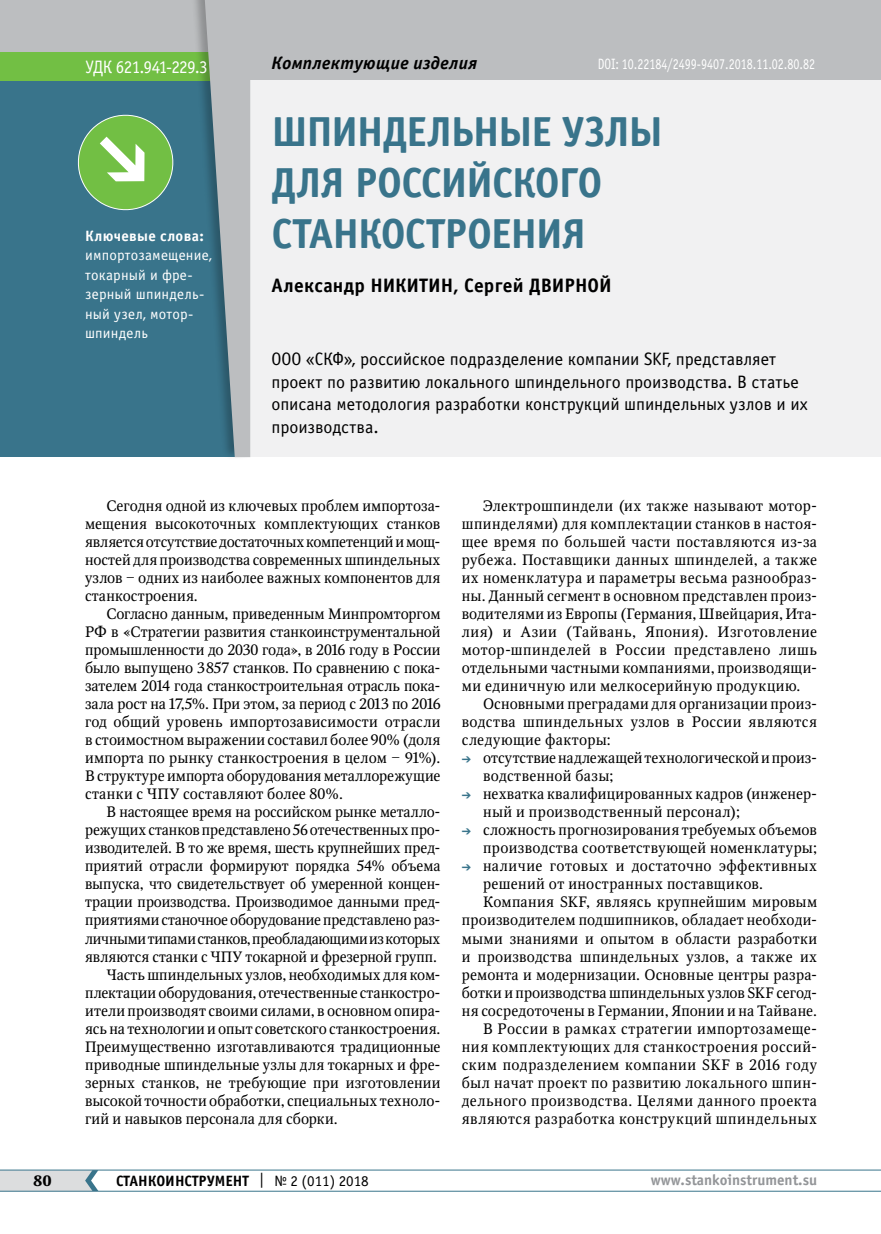
<style>
.page{position:relative;width:881px;height:1234px;background:#fff}
.page>*{position:absolute;margin:0;border:0;box-sizing:border-box;transform-origin:0 0}
.t1{font:700 42px/51px "Officina Sans C";letter-spacing:-.02em;color:#39748b}
.t2{font:700 19.5px "Officina Sans C";letter-spacing:.015em;color:#000}
.t3{font:18px/22.5px "Officina Sans C";letter-spacing:-.005em;color:#000}
.t4{font:italic 700 18px "Officina Sans C";letter-spacing:.015em;color:#000}
.t5{font:18px "Officina Sans C";letter-spacing:-.04em;color:#fff;scale:.95 1}
.t6{font:15px/18px "Octava";letter-spacing:.01em;color:#000}
.t7{font:15px "Octava";letter-spacing:.035em;color:#000}
.t8{font:15px "Octava";letter-spacing:.04em;color:#000}
.t9{font:15px/19.5px "Officina Sans C";letter-spacing:.01em;color:#fff}
.t10{font:15px "Octava";letter-spacing:-.01em;color:#000}
.t11{font:15px "Octava";letter-spacing:-.02em;color:#000}
.t12{font:15px "Officina Sans C";letter-spacing:.01em;color:#fff;scale:.8 1}
.t13{font:15px "Octava";letter-spacing:.03em;color:#000}
.t14{font:700 15px "Officina Sans C";color:#000}
.t15{font:700 15px "Officina Sans C";color:#939598}
.t16{font:700 15px "Officina Sans C";letter-spacing:.02em;color:#fff}
.t17{font:700 15px "Octava";color:#000}
.s1{color:#39748b}
.s2{font-weight:400}
</style>
<div class="page">
<hr style="left:0;top:1190px;width:880px;height:1px;background:#39748b">
<hr style="left:0;top:1169px;width:880px;height:1px;background:#39748b">
<svg style="left:0;top:1169px;width:98px;height:21px;background:#cdd4d7"></svg>
<div style="left:0;top:0;width:880px;height:81px;background:#bcbec0"></div>
<div style="left:214px;top:81px;width:666px;height:376px;background:#f1f1f2"></div>
<div style="left:0;top:74px;width:236px;height:383px;background:#39748b"></div>
<svg style="left:77px;top:114px;width:97px;height:97px"></svg>
<div style="left:0;top:52px;width:222px;height:29px;background:#72bf44"></div>
<div style="left:190px;top:0;width:61px;height:460px;background:#000;opacity:.25"></div>
<svg style="left:205px;top:0;width:45px;height:457px"></svg>
<p class="t5" style="left:85px;top:57px;width:130px">УДК 621.941-229.3</p>
<p class="t4" style="left:271px;top:53px;width:207px">Комплектующие изделия</p>
<p class="t12" style="left:597px;top:56px;width:273px">DOI: 10.22184/2499-9407.2018.11.02.80.82</p>
<p class="t16" style="left:85px;top:227px;width:120px">Ключевые слова:</p>
<p class="t9" style="left:85px;top:246px;width:128px">импортозамещение, токарный и фре&shy;зерный шпиндель&shy;ный узел, мотор&shy;шпиндель</p>
<h1 class="t1" style="left:271px;top:107px;width:393px">Шпиндельные узлы для российского станкостроения</h1>
<h2 class="t2" style="left:271px;top:274px;width:112px">Александр НИКИТИН</h2>
<h2 class="t2" style="left:453px;top:274px;width:111px">, Сергей ДВИРНОЙ</h2>
<p class="t3" style="left:271px;top:348px;width:537px">ООО «СКФ», российское подразделение компании SKF, представляет проект по развитию локального шпиндельного производства. В статье описана методология разработки конструкций шпиндельных узлов и их производства.</p>
<p class="t6" style="left:85px;top:497px;width:357px;text-align:justify;text-indent:21px">Сегодня одной из ключевых проблем импортоза&shy;мещения высокоточных комплектующих станков является отсутствие достаточных компетенций и мощ&shy;ностей для производства современных шпиндельных узлов ‒ одних из наиболее важных компонентов для станкостроения.</p>
<p class="t6" style="left:85px;top:605px;width:357px;text-align:justify;text-indent:21px">Согласно данным, приведенным Минпромторгом РФ в «Стратегии развития станкоинструментальной промышленности до 2030 года», в 2016 году в России было выпущено 3857 станков. По сравнению с пока&shy;зателем 2014 года станкостроительная отрасль пока&shy;зала рост на 17,5%. При этом, за период с 2013 по 2016 год общий уровень импортозависимости отрасли в стоимостном выражении составил более 90% (доля импорта по рынку станкостроения в целом ‒ 91%).<br>В структуре импорта оборудования металлорежущие станки с ЧПУ составляют более 80%.</p>
<p class="t6" style="left:106px;top:803px;width:335px">В настоящее время на российском рынке металло-</p>
<p class="t6" style="left:85px;top:821px;width:357px">режущих станков представлено 56 отечественных про-</p>
<p class="t6" style="left:85px;top:839px;width:357px">изводителей. В то же время, шесть крупнейших пред-</p>
<p class="t6" style="left:85px;top:857px;width:357px">приятий отрасли формируют порядка 54% объема</p>
<p class="t6" style="left:85px;top:875px;width:357px">выпуска, что свидетельствует об умеренной концен-</p>
<p class="t6" style="left:85px;top:893px;width:357px">трации производства. Производимое данными пред-</p>
<p class="t10" style="left:85px;top:910px;width:357px">приятиями станочное оборудование представлено раз-</p>
<p class="t11" style="left:85px;top:928px;width:357px">личными типами станков, преобладающими из которых</p>
<p class="t6" style="left:85px;top:947px;width:353px">являются станки с ЧПУ токарной и фрезерной групп.</p>
<p class="t6" style="left:106px;top:965px;width:335px">Часть шпиндельных узлов, необходимых для ком-</p>
<p class="t6" style="left:85px;top:983px;width:357px">плектации оборудования, отечественные станкостро-</p>
<p class="t6" style="left:85px;top:1001px;width:357px">ители производят своими силами, в основном опира-</p>
<p class="t6" style="left:85px;top:1019px;width:357px">ясь на технологии и опыт советского станкостроения.</p>
<p class="t6" style="left:85px;top:1037px;width:357px">Преимущественно изготавливаются традиционные</p>
<p class="t6" style="left:85px;top:1055px;width:357px">приводные шпиндельные узлы для токарных и фре-</p>
<p class="t6" style="left:85px;top:1073px;width:357px">зерных станков, не требующие при изготовлении</p>
<p class="t6" style="left:85px;top:1091px;width:357px">высокой точности обработки, специальных техноло-</p>
<p class="t6" style="left:85px;top:1109px;width:254px">гий и навыков персонала для сборки.</p>
<p class="t6" style="left:461px;top:497px;width:357px;text-indent:21px">Электрошпиндели (их также называют мотор&shy;шпинделями) для комплектации станков в настоя&shy;щее время по большей части поставляются из-за рубежа. Поставщики данных шпинделей, а также их номенклатура и параметры весьма разнообраз&shy;ны. Данный сегмент в основном представлен произ&shy;водителями из Европы (Германия, Швейцария, Ита&shy;лия) и Азии (Тайвань, Япония). Изготовление мотор-шпинделей в России представлено лишь отдельными частными компаниями, производящи&shy;ми единичную или мелкосерийную продукцию.</p>
<p class="t6" style="left:461px;top:695px;width:356px;text-indent:21px">Основными преградами для организации произ&shy;водства шпиндельных узлов в России являются следующие факторы:</p>
<p class="t6" style="left:483px;top:749px;width:333px;text-indent:-21px"><span class="s1">➔</span> отсутствие надлежащей технологической и произ&shy;водственной базы;</p>
<p class="t6" style="left:483px;top:785px;width:335px;text-indent:-21px"><span class="s1">➔</span> нехватка квалифицированных кадров (инженер&shy;ный и производственный персонал);</p>
<p class="t6" style="left:461px;top:821px;width:357px;text-align:right"><span class="s1">➔</span> сложность прогнозирования требуемых объемов производства соответствующей номенклатуры;</p>
<p class="t7" style="left:461px;top:856px;width:357px"><span class="s1">➔</span> наличие готовых и достаточно эффективных</p>
<p class="t13" style="left:483px;top:874px;width:281px">решений от иностранных поставщиков.</p>
<p class="t6" style="left:483px;top:893px;width:335px">Компания SKF, являясь крупнейшим мировым</p>
<p class="t6" style="left:461px;top:911px;width:357px">производителем подшипников, обладает необходи-</p>
<p class="t6" style="left:461px;top:929px;width:356px">мыми знаниями и опытом в области разработки</p>
<p class="t6" style="left:461px;top:947px;width:357px">и производства шпиндельных узлов, а также их</p>
<p class="t6" style="left:461px;top:965px;width:357px">ремонта и модернизации. Основные центры разра-</p>
<p class="t6" style="left:461px;top:983px;width:357px">ботки и производства шпиндельных узлов SKF сегод-</p>
<p class="t6" style="left:461px;top:1001px;width:356px">ня сосредоточены в Германии, Японии и на Тайване.</p>
<p class="t8" style="left:483px;top:1018px;width:335px">В России в рамках стратегии импортозамеще-</p>
<p class="t8" style="left:461px;top:1036px;width:357px">ния комплектующих для станкостроения россий-</p>
<p class="t7" style="left:461px;top:1054px;width:357px">ским подразделением компании SKF в 2016 году</p>
<p class="t7" style="left:461px;top:1072px;width:357px">был начат проект по развитию локального шпин-</p>
<p class="t7" style="left:461px;top:1090px;width:357px">дельного производства. Целями данного проекта</p>
<p class="t8" style="left:461px;top:1108px;width:357px">являются разработка конструкций шпиндельных</p>
<p class="t17" style="left:33px;top:1170px;width:20px">80</p>
<p class="t14" style="left:116px;top:1171px;width:254px">СТАНКОИНСТРУМЕНТ <span class="s2">| № 2 (011) 2018</span></p>
<p class="t15" style="left:650px;top:1171px;width:168px">www.stankoinstrument.su</p>
</div>
